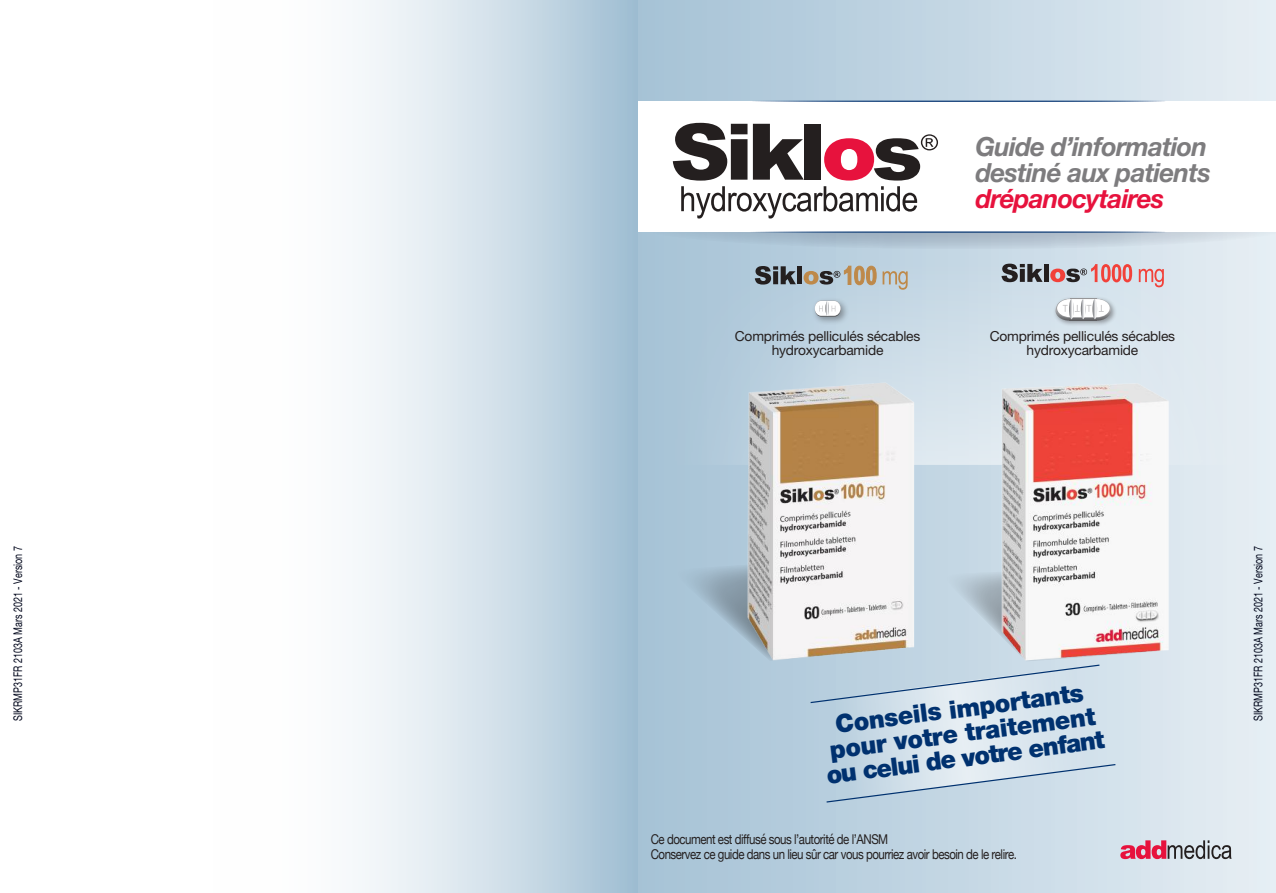
<style>
.page{position:relative;width:1276px;height:893px;background:#fff}
.page>*{position:absolute;margin:0;border:0;box-sizing:border-box;transform-origin:0 0}
.t1{font:italic 700 26.4px/25.5px "Helvetica Neue";letter-spacing:-.03em;color:#7d7c7e}
.t2{font:italic 700 26.4px "Helvetica Neue";letter-spacing:-.03em;color:#e7123d}
.t3{font:900 25.2px/24.6px "Helvetica Neue";color:#00316f;text-align:center}
.t4{font:13.8px/13.8px "Helvetica Neue";letter-spacing:-.015em;color:#241f1f;text-align:center}
.t5{font:13.5px/15px "Helvetica Neue";letter-spacing:-.04em;color:#241f1f;scale:.85 1}
.t6{font:12px "Helvetica Neue";color:#01061b;scale:.75 1}
</style>
<div class="page">
<div style="left:213px;top:0;width:425px;height:893px;background:linear-gradient(to right,#fff,#acc7d8)"></div>
<div style="left:638px;top:0;width:638px;height:893px;background:linear-gradient(to right,#a4c1d5,#e5eef4)"></div>
<svg style="left:638px;top:260px;width:638px;height:204px;background:#cadbe6"></svg>
<div style="left:638px;top:101px;width:638px;height:131px;background:#fff"></div>
<hr style="left:746px;top:101px;width:419px;height:1px;background:#00316f">
<div style="left:1053px;top:296px;width:64px;height:31px;background:#241f1f;opacity:.4"></div>
<svg style="left:1055px;top:299px;width:56px;height:22px"></svg>
<div style="left:811px;top:298px;width:38px;height:27px;background:#241f1f;opacity:.4"></div>
<svg style="left:815px;top:301px;width:26px;height:16px"></svg>
<svg style="left:1120px;top:840px;width:111px;height:19px;background:#bd8d9c"></svg>
<img style="left:991px;top:380px;width:194px;height:290px">
<svg style="left:1001px;top:264px;width:41px;height:18px"></svg>
<div style="left:1043px;top:264px;width:5px;height:18px;background:#241f1f"></div>
<svg style="left:1050px;top:264px;width:82px;height:18px"></svg>
<svg style="left:1138px;top:269px;width:25px;height:18px"></svg>
<svg style="left:667px;top:559px;width:502px;height:244px;background:#c7d5e0"></svg>
<img style="left:723px;top:360px;width:214px;height:312px">
<svg style="left:755px;top:266px;width:41px;height:19px"></svg>
<div style="left:797px;top:266px;width:5px;height:18px;background:#241f1f"></div>
<svg style="left:803px;top:265px;width:104px;height:25px;background:#b4b4ae"></svg>
<svg style="left:637px;top:123px;width:639px;height:126px"></svg>
<p class="t4" style="left:735px;top:329px;width:187px">Comprimés pelliculés sécables hydroxycarbamide</p>
<h1 class="t1" style="left:975px;top:134px;width:237px">Guide d’information destiné aux patients</h1>
<h1 class="t2" style="left:975px;top:182px;width:190px">drépanocytaires</h1>
<p class="t4" style="left:989px;top:329px;width:187px">Comprimés pelliculés sécables hydroxycarbamide</p>
<p class="t6" style="left:11px;top:721px;width:235px;rotate:-90deg">SIKRMP31FR 2103A Mars 2021 - Version 7</p>
<p class="t6" style="left:1251px;top:721px;width:235px;rotate:-90deg">SIKRMP31FR 2103A Mars 2021 - Version 7</p>
<h2 class="t3" style="left:819px;top:713px;width:282px;rotate:-7deg">Conseils importants pour votre traitement ou celui de votre enfant</h2>
<p class="t5" style="left:651px;top:832px;width:432px">Ce document est diffusé sous l’autorité de l’ANSM<br>Conservez ce guide dans un lieu sûr car vous pourriez avoir besoin de le relire.</p>
</div>
